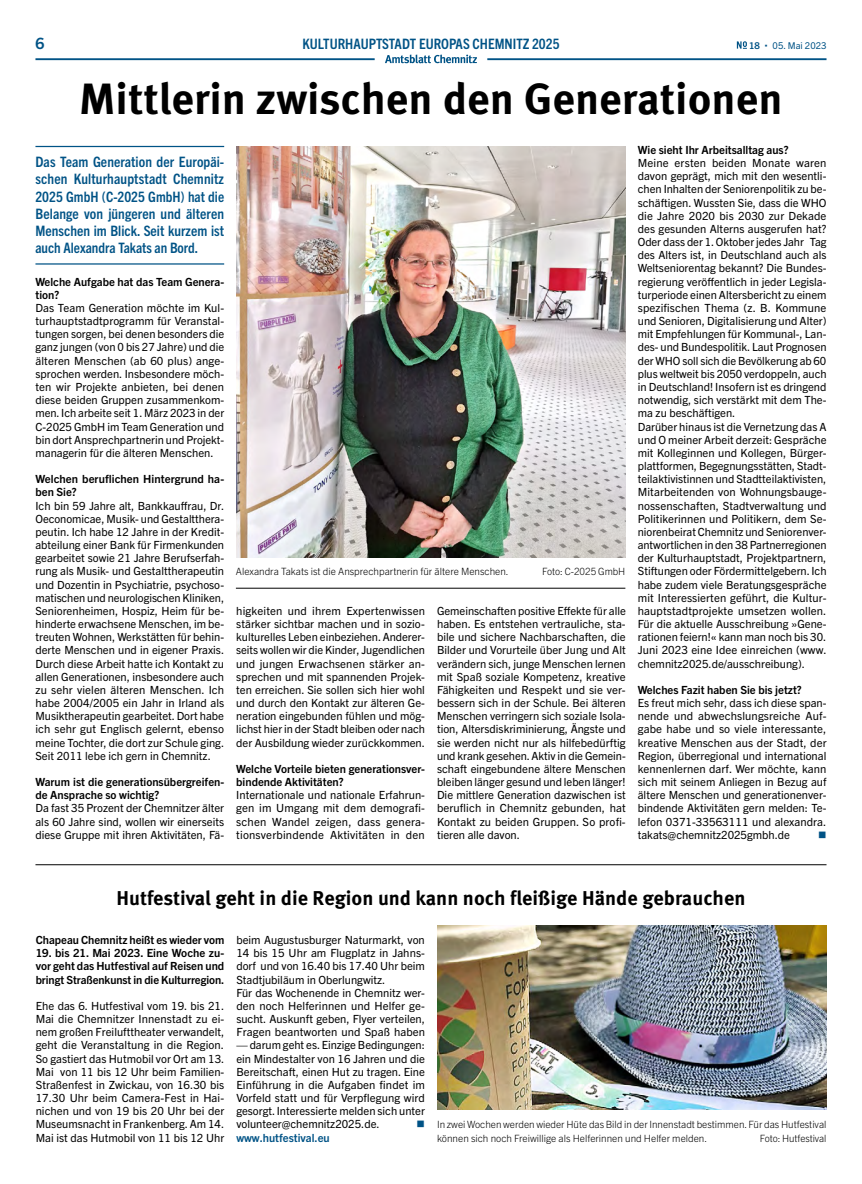
<style>
.page{position:relative;width:862px;height:1184px;background:#fff}
.page>*{position:absolute;margin:0;border:0;box-sizing:border-box;transform-origin:0 0}
.Überschrift_1_Ordnun{font:700 43.75px "Meta Pro";color:#000}
.Überschrift_3_Ordnun{font:700 20px "Meta Pro";color:#000}
.t1{font:700 15.62px "Trade Gothic Next LT Pro";color:#005386}
.Teaser_blau_mit_Absa{font:700 condensed 14.38px/17.2px "Trade Gothic Next LT Pro";color:#005386;text-align:justify}
.Rubrikenbezeichnung{font:700 condensed 14.38px "Trade Gothic Next LT Pro";color:#005386}
.Fließtext{font:11.25px/13.1px "Trade Gothic Next LT Pro";color:#000;text-align:justify}
.Fließtext_fett{font:700 11.25px/13.1px "Trade Gothic Next LT Pro";color:#000}
.Teasertext_fett{font:700 11.25px/13.1px "Trade Gothic Next LT Pro";color:#000;text-align:justify}
.Hinweistext_Artikele{font:700 11.25px "Trade Gothic Next LT Pro";color:#005386}
.Fließtext-2{font:11.25px "Wingdings";color:#005386}
.Bildunterschrift{font:300 10px/13.1px "Trade Gothic Next LT Pro";color:#000}
.Bildunterschrift_mit{font:300 10px "Trade Gothic Next LT Pro";color:#000}
.t2{font:9.38px "Trade Gothic Next LT Pro";color:#005386}
.t3{font:700 9.38px "Trade Gothic Next LT Pro";color:#005386}
</style>
<div class="page">
<hr style="left:35px;top:58px;width:339px;height:2px;background:#005386">
<hr style="left:487px;top:58px;width:339px;height:2px;background:#005386">
<svg style="left:385px;top:55px;width:92px;height:8px"></svg>
<svg style="left:736px;top:41px;width:10px;height:8px"></svg>
<hr style="left:35px;top:146px;width:189px;height:1px;background:#005386">
<hr style="left:35px;top:263px;width:189px;height:1px;background:#005386">
<img style="left:236px;top:146px;width:389px;height:411px">
<hr style="left:236px;top:588px;width:389px;height:1px;background:#000">
<hr style="left:35px;top:864px;width:791px;height:1px;background:#000">
<img style="left:437px;top:925px;width:389px;height:184px">
<h3 class="t1" style="left:35px;top:32px;width:10px">6</h3>
<p class="Rubrikenbezeichnung" style="left:302px;top:34px;width:258px">KULTURHAUPTSTADT EUROPAS CHEMNITZ 2025</p>
<p class="t3" style="left:748px;top:39px;width:12px">18</p>
<p class="t2" style="left:772px;top:39px;width:55px">05. Mai 2023</p>
<p class="Überschrift_1_Ordnun" style="left:79px;top:65px;width:704px">Mittlerin zwischen den Generationen</p>
<p class="Teaser_blau_mit_Absa" style="left:35px;top:152px;width:190px">Das Team Generation der Europäi&shy;schen Kulturhauptstadt Chemnitz 2025 GmbH (C-2025 GmbH) hat die Belange von jüngeren und älteren Menschen im Blick. Seit kurzem ist auch Alexandra Takats an Bord.</p>
<p class="Fließtext_fett" style="left:35px;top:274px;width:190px">Welche Aufgabe hat das Team Genera&shy;tion?</p>
<p class="Fließtext" style="left:35px;top:300px;width:190px">Das Team Generation möchte im Kul&shy;turhauptstadtprogramm für Veranstal&shy;tungen sorgen, bei denen besonders die ganz jungen (von 0 bis 27 Jahre) und die älteren Menschen (ab 60 plus) ange&shy;sprochen werden. Insbesondere möch&shy;ten wir Projekte anbieten, bei denen diese beiden Gruppen zusammenkom&shy;men. Ich arbeite seit 1. März 2023 in der C-2025 GmbH im Team Generation und bin dort Ansprechpartnerin und Projekt&shy;managerin für die älteren Menschen.</p>
<p class="Fließtext_fett" style="left:35px;top:472px;width:190px">Welchen beruflichen Hintergrund ha&shy;ben Sie?</p>
<p class="Fließtext" style="left:35px;top:498px;width:190px">Ich bin 59 Jahre alt, Bankkauffrau, Dr.<br>Oeconomicae, Musik- und Gestaltthera&shy;peutin. Ich habe 12 Jahre in der Kredit&shy;abteilung einer Bank für Firmenkunden gearbeitet sowie 21 Jahre Berufserfah&shy;rung als Musik- und Gestalttherapeutin und Dozentin in Psychiatrie, psychoso&shy;matischen und neurologischen Kliniken, Seniorenheimen, Hospiz, Heim für be&shy;hinderte erwachsene Menschen, im be&shy;treuten Wohnen, Werkstätten für behin&shy;derte Menschen und in eigener Praxis.<br>Durch diese Arbeit hatte ich Kontakt zu allen Generationen, insbesondere auch zu sehr vielen älteren Menschen. Ich habe 2004/2005 ein Jahr in Irland als Musiktherapeutin gearbeitet. Dort habe ich sehr gut Englisch gelernt, ebenso meine Tochter, die dort zur Schule ging.<br>Seit 2011 lebe ich gern in Chemnitz.</p>
<p class="Fließtext_fett" style="left:35px;top:774px;width:190px">Warum ist die generationsübergreifen&shy;de Ansprache so wichtig?</p>
<p class="Fließtext" style="left:35px;top:801px;width:190px">Da fast 35 Prozent der Chemnitzer älter als 60 Jahre sind, wollen wir einerseits diese Gruppe mit ihren Aktivitäten, Fä-</p>
<p class="Bildunterschrift_mit" style="left:236px;top:564px;width:274px">Alexandra Takats ist die Ansprechpartnerin für ältere Menschen.</p>
<p class="Bildunterschrift_mit" style="left:542px;top:564px;width:84px">Foto: C-2025 GmbH</p>
<p class="Fließtext" style="left:236px;top:603px;width:190px">higkeiten und ihrem Expertenwissen stärker sichtbar machen und in sozio&shy;kulturelles Leben einbeziehen. Anderer&shy;seits wollen wir die Kinder, Jugendlichen und jungen Erwachsenen stärker an&shy;sprechen und mit spannenden Projek&shy;ten erreichen. Sie sollen sich hier wohl und durch den Kontakt zur älteren Ge&shy;neration eingebunden fühlen und mög&shy;lichst hier in der Stadt bleiben oder nach der Ausbildung wieder zurückkommen.</p>
<p class="Fließtext_fett" style="left:236px;top:761px;width:190px">Welche Vorteile bieten generationsver&shy;bindende Aktivitäten?</p>
<p class="Fließtext" style="left:236px;top:787px;width:190px">Internationale und nationale Erfahrun&shy;gen im Umgang mit dem demografi&shy;schen Wandel zeigen, dass genera&shy;tionsverbindende Aktivitäten in den</p>
<p class="Fließtext" style="left:437px;top:603px;width:190px">Gemeinschaften positive Effekte für alle haben. Es entstehen vertrauliche, sta&shy;bile und sichere Nachbarschaften, die Bilder und Vorurteile über Jung und Alt verändern sich, junge Menschen lernen mit Spaß soziale Kompetenz, kreative Fähigkeiten und Respekt und sie ver&shy;bessern sich in der Schule. Bei älteren Menschen verringern sich soziale Isola&shy;tion, Altersdiskriminierung, Ängste und sie werden nicht nur als hilfebedürftig und krank gesehen. Aktiv in die Gemein&shy;schaft eingebundene ältere Menschen bleiben länger gesund und leben länger!<br>Die mittlere Generation dazwischen ist beruflich in Chemnitz gebunden, hat Kontakt zu beiden Gruppen. So profi&shy;tieren alle davon.</p>
<p class="Fließtext_fett" style="left:637px;top:142px;width:152px">Wie sieht Ihr Arbeitsalltag aus?</p>
<p class="Fließtext" style="left:637px;top:156px;width:190px">Meine ersten beiden Monate waren davon geprägt, mich mit den wesentli&shy;chen Inhalten der Seniorenpolitik zu be&shy;schäftigen. Wussten Sie, dass die WHO die Jahre 2020 bis 2030 zur Dekade des gesunden Alterns ausgerufen hat?<br>Oder dass der 1. Oktober jedes Jahr Tag des Alters ist, in Deutschland auch als Weltseniorentag bekannt? Die Bundes&shy;regierung veröffentlich in jeder Legisla&shy;turperiode einen Altersbericht zu einem spezifischen Thema (z. B. Kommune und Senioren, Digitalisierung und Alter) mit Empfehlungen für Kommunal-, Lan&shy;des- und Bundespolitik. Laut Prognosen der WHO soll sich die Bevölkerung ab 60 plus weltweit bis 2050 verdoppeln, auch in Deutschland! Insofern ist es dringend notwendig, sich verstärkt mit dem The&shy;ma zu beschäftigen.</p>
<p class="Fließtext" style="left:637px;top:419px;width:190px">Darüber hinaus ist die Vernetzung das A und O meiner Arbeit derzeit: Gespräche mit Kolleginnen und Kollegen, Bürger&shy;plattformen, Begegnungsstätten, Stadt&shy;teilaktivistinnen und Stadtteilaktivisten, Mitarbeitenden von Wohnungsbauge&shy;nossenschaften, Stadtverwaltung und Politikerinnen und Politikern, dem Se&shy;niorenbeirat Chemnitz und Seniorenver&shy;antwortlichen in den 38 Partnerregionen der Kulturhauptstadt, Projektpartnern, Stiftungen oder Fördermittelgebern. Ich habe zudem viele Beratungsgespräche mit Interessierten geführt, die Kultur&shy;hauptstadtprojekte umsetzen wollen.<br>Für die aktuelle Ausschreibung »Gene&shy;rationen feiern!« kann man noch bis 30.<br>Juni 2023 eine Idee einreichen (www. chemnitz2025.de/ausschreibung).</p>
<p class="Fließtext_fett" style="left:637px;top:682px;width:165px">Welches Fazit haben Sie bis jetzt?</p>
<p class="Fließtext" style="left:637px;top:695px;width:190px">Es freut mich sehr, dass ich diese span&shy;nende und abwechslungsreiche Auf&shy;gabe habe und so viele interessante, kreative Menschen aus der Stadt, der Region, überregional und international kennenlernen darf. Wer möchte, kann sich mit seinem Anliegen in Bezug auf ältere Menschen und generationenver&shy;bindende Aktivitäten gern melden: Te&shy;lefon 0371-33563111 und alexandra. takats@chemnitz2025gmbh.de</p>
<p class="Fließtext-2" style="left:817px;top:828px;width:10px">■</p>
<p class="Überschrift_3_Ordnun" style="left:116px;top:882px;width:630px">Hutfestival geht in die Region und kann noch fleißige Hände gebrauchen</p>
<p class="Teasertext_fett" style="left:36px;top:932px;width:190px">Chapeau Chemnitz heißt es wieder vom</p>
<p class="Teasertext_fett" style="left:36px;top:945px;width:190px">19. bis 21. Mai 2023. Eine Woche zu&shy;vor geht das Hutfestival auf Reisen und bringt Straßenkunst in die Kulturregion.</p>
<p class="Fließtext" style="left:36px;top:998px;width:190px">Ehe das 6. Hutfestival vom 19. bis 21.<br>Mai die Chemnitzer Innenstadt zu ei&shy;nem großen Freilufttheater verwandelt, geht die Veranstaltung in die Region.<br>So gastiert das Hutmobil vor Ort am 13.<br>Mai von 11 bis 12 Uhr beim Familien-Straßenfest in Zwickau, von 16.30 bis 17.30 Uhr beim Camera-Fest in Hai&shy;nichen und von 19 bis 20 Uhr bei der Museumsnacht in Frankenberg. Am 14.<br>Mai ist das Hutmobil von 11 bis 12 Uhr</p>
<p class="Fließtext" style="left:236px;top:932px;width:190px">beim Augustusburger Naturmarkt, von 14 bis 15 Uhr am Flugplatz in Jahns&shy;dorf und von 16.40 bis 17.40 Uhr beim Stadtjubiläum in Oberlungwitz.</p>
<p class="Fließtext" style="left:236px;top:985px;width:190px">Für das Wochenende in Chemnitz wer&shy;den noch Helferinnen und Helfer ge&shy;sucht. Auskunft geben, Flyer verteilen, Fragen beantworten und Spaß haben</p>
<p class="Fließtext" style="left:236px;top:1038px;width:190px">— darum geht es. Einzige Bedingungen: ein Mindestalter von 16 Jahren und die Bereitschaft, einen Hut zu tragen. Eine Einführung in die Aufgaben findet im Vorfeld statt und für Verpflegung wird gesorgt. Interessierte melden sich unter volunteer@chemnitz2025.de.</p>
<p class="Fließtext-2" style="left:416px;top:1118px;width:10px">■</p>
<p class="Hinweistext_Artikele" style="left:236px;top:1129px;width:95px">www.hutfestival.eu</p>
<p class="Bildunterschrift" style="left:437px;top:1117px;width:391px">In zwei Wochen werden wieder Hüte das Bild in der Innenstadt bestimmen. Für das Hutfestival können sich noch Freiwillige als Helferinnen und Helfer melden.</p>
<p class="Bildunterschrift" style="left:759px;top:1130px;width:68px">Foto: Hutfestival</p>
</div>
